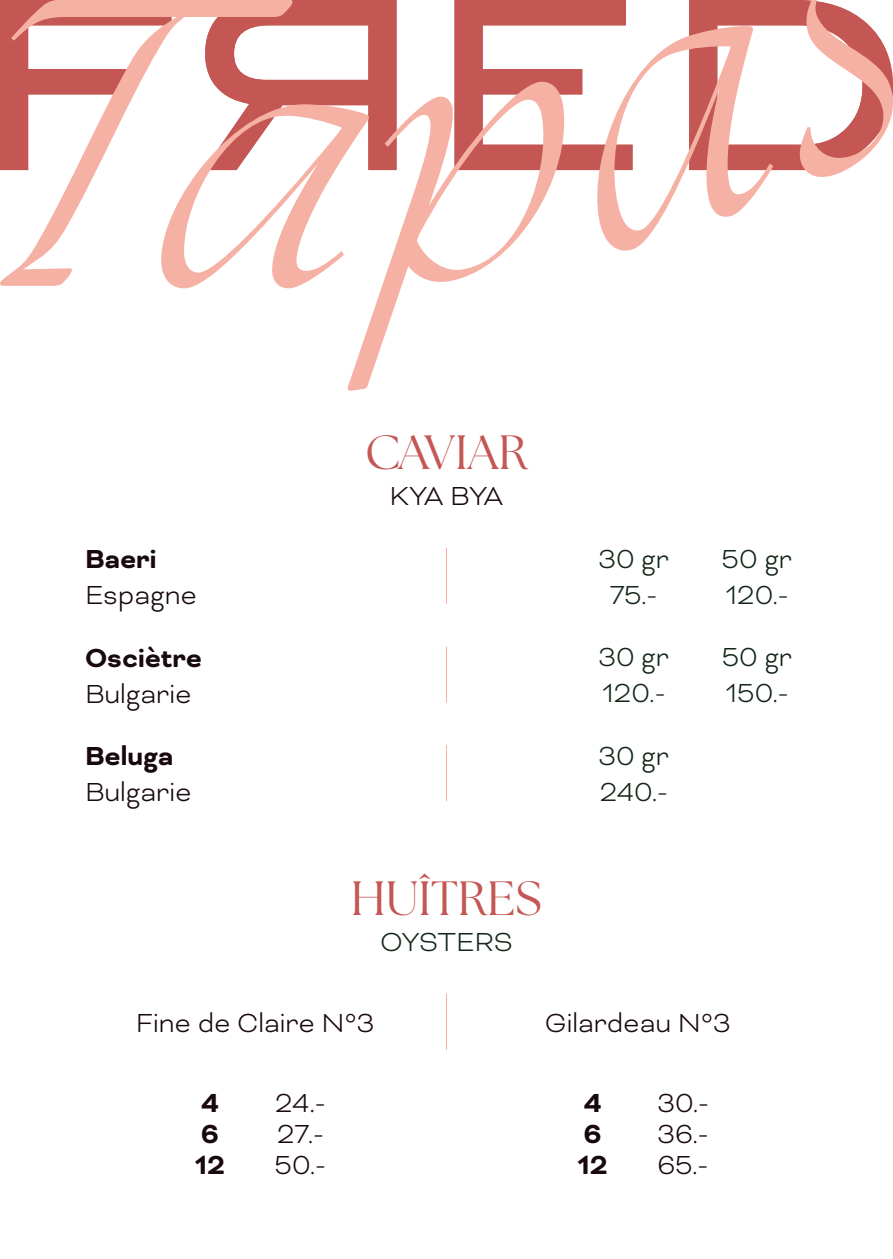
<style>
.page{position:relative;width:893px;height:1259px;background:#fff}
.page>*{position:absolute;margin:0;border:0;box-sizing:border-box;transform-origin:0 0}
.t1{font:48px "The Seasons";color:#c45753}
.t2{font:300 30px/30.6px "Bicyclette";color:#180810;text-align:justify}
.t3{font:300 30px "Bicyclette";color:#132718}
.t4{font:700 30px/30.6px "Bicyclette";color:#180810}
</style>
<div class="page">
<hr style="left:446px;top:548px;width:1px;height:56px;background:#f6b1a5">
<hr style="left:446px;top:646px;width:1px;height:56px;background:#f6b1a5">
<hr style="left:446px;top:745px;width:1px;height:56px;background:#f6b1a5">
<hr style="left:446px;top:993px;width:1px;height:56px;background:#f6b1a5">
<svg style="left:0;top:0;width:893px;height:391px"></svg>
<p class="t4" style="left:85px;top:544px;width:73px">Baeri</p>
<p class="t2" style="left:85px;top:579px;width:113px">Espagne</p>
<p class="t4" style="left:85px;top:642px;width:119px">Osciètre</p>
<p class="t2" style="left:85px;top:678px;width:108px">Bulgarie</p>
<p class="t4" style="left:85px;top:741px;width:90px">Beluga</p>
<p class="t2" style="left:85px;top:776px;width:108px">Bulgarie</p>
<h1 class="t1" style="left:365px;top:421px;width:164px">CAVIAR</h1>
<p class="t2" style="left:389px;top:480px;width:115px">KYA BYA</p>
<h1 class="t1" style="left:351px;top:866px;width:193px">HUÎTRES</h1>
<p class="t3" style="left:380px;top:924px;width:134px">OYSTERS</p>
<p class="t3" style="left:598px;top:541px;width:72px">30 gr</p>
<p class="t3" style="left:610px;top:577px;width:48px">75.-</p>
<p class="t3" style="left:598px;top:640px;width:72px">30 gr</p>
<p class="t3" style="left:602px;top:676px;width:65px">120.-</p>
<p class="t3" style="left:598px;top:738px;width:72px">30 gr</p>
<p class="t3" style="left:600px;top:774px;width:70px">240.-</p>
<p class="t3" style="left:722px;top:541px;width:72px">50 gr</p>
<p class="t3" style="left:725px;top:577px;width:65px">120.-</p>
<p class="t3" style="left:722px;top:640px;width:72px">50 gr</p>
<p class="t3" style="left:726px;top:676px;width:64px">150.-</p>
<p class="t2" style="left:136px;top:1007px;width:240px">Fine de Claire N°3</p>
<p class="t4" style="left:195px;top:1088px;width:32px">4<br>6<br>12</p>
<p class="t2" style="left:275px;top:1087px;width:53px">24.- 27.- 50.-</p>
<p class="t2" style="left:545px;top:1007px;width:187px">Gilardeau N°3</p>
<p class="t4" style="left:577px;top:1088px;width:32px">4<br>6<br>12</p>
<p class="t2" style="left:657px;top:1087px;width:53px">30.- 36.- 65.-</p>
</div>
